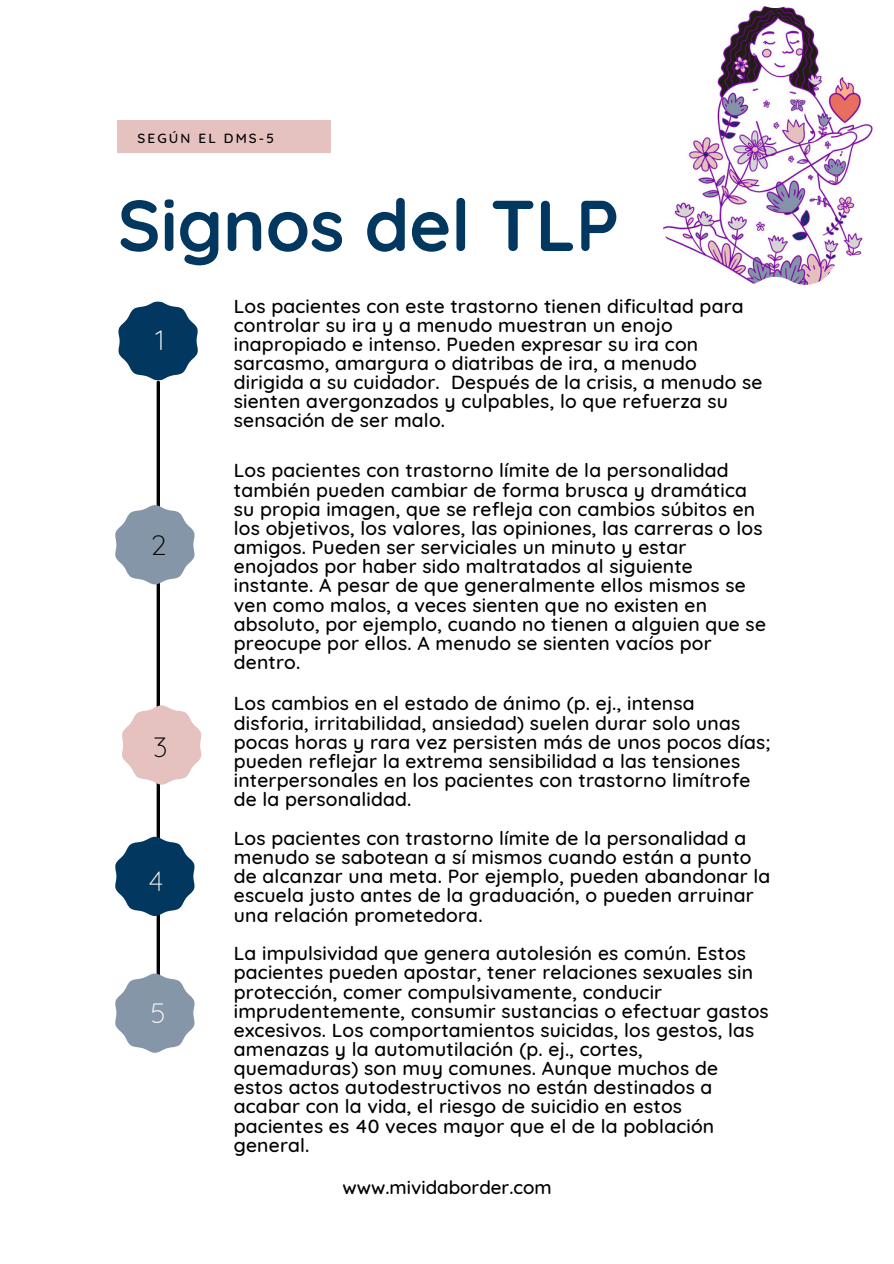
<style>
.page{position:relative;width:894px;height:1264px;background:#fff}
.page>*{position:absolute;margin:0;border:0;box-sizing:border-box;transform-origin:0 0}
.t1{font:700 71.7px "Quicksand";color:#02385f}
.t2{font:300 27.75px "Quicksand";color:#fff}
.t3{font:300 27.75px "Quicksand";color:#000}
.t4{font:300 27.75px "Quicksand";color:#f5f0e6}
.t5{font:500 19.2px/19.2px "Quicksand";letter-spacing:.01em;color:#000}
.t6{font:500 18.75px "Quicksand";color:#000}
.t7{font:500 13.5px "Quicksand";letter-spacing:.16em;color:#000}
</style>
<div class="page">
<svg style="left:156px;top:382px;width:4px;height:591px"></svg>
<svg style="left:118px;top:301px;width:80px;height:79px"></svg>
<svg style="left:115px;top:505px;width:80px;height:79px"></svg>
<svg style="left:115px;top:836px;width:80px;height:80px"></svg>
<svg style="left:122px;top:705px;width:80px;height:79px"></svg>
<svg style="left:115px;top:973px;width:80px;height:79px"></svg>
<div style="left:117px;top:121px;width:213px;height:32px;background:#e5c2bf"></div>
<img style="left:663px;top:6px;width:210px;height:279px">
<p class="t7" style="left:137px;top:130px;width:138px">SEGÚN EL DMS-5</p>
<h1 class="t1" style="left:118px;top:179px;width:503px">Signos del TLP</h1>
<h2 class="t2" style="left:155px;top:322px;width:10px">1</h2>
<h2 class="t3" style="left:150px;top:527px;width:18px">2</h2>
<h2 class="t3" style="left:153px;top:729px;width:16px">3</h2>
<h2 class="t4" style="left:149px;top:863px;width:16px">4</h2>
<h2 class="t2" style="left:151px;top:995px;width:17px">5</h2>
<p class="t5" style="left:234px;top:296px;width:530px">Los pacientes con este trastorno tienen dificultad para controlar su ira y a menudo muestran un enojo inapropiado e intenso. Pueden expresar su ira con sarcasmo, amargura o diatribas de ira, a menudo dirigida a su cuidador. Después de la crisis, a menudo se sienten avergonzados y culpables, lo que refuerza su sensación de ser malo.</p>
<p class="t5" style="left:234px;top:460px;width:533px">Los pacientes con trastorno límite de la personalidad también pueden cambiar de forma brusca y dramática su propia imagen, que se refleja con cambios súbitos en los objetivos, los valores, las opiniones, las carreras o los amigos. Pueden ser serviciales un minuto y estar enojados por haber sido maltratados al siguiente instante. A pesar de que generalmente ellos mismos se ven como malos, a veces sienten que no existen en absoluto, por ejemplo, cuando no tienen a alguien que se preocupe por ellos. A menudo se sienten vacíos por dentro.</p>
<p class="t5" style="left:234px;top:693px;width:538px">Los cambios en el estado de ánimo (p. ej., intensa disforia, irritabilidad, ansiedad) suelen durar solo unas pocas horas y rara vez persisten más de unos pocos días; pueden reflejar la extrema sensibilidad a las tensiones interpersonales en los pacientes con trastorno limítrofe de la personalidad.</p>
<p class="t5" style="left:234px;top:828px;width:538px">Los pacientes con trastorno límite de la personalidad a menudo se sabotean a sí mismos cuando están a punto de alcanzar una meta. Por ejemplo, pueden abandonar la escuela justo antes de la graduación, o pueden arruinar una relación prometedora.</p>
<p class="t5" style="left:234px;top:943px;width:536px">La impulsividad que genera autolesión es común. Estos pacientes pueden apostar, tener relaciones sexuales sin protección, comer compulsivamente, conducir imprudentemente, consumir sustancias o efectuar gastos excesivos. Los comportamientos suicidas, los gestos, las amenazas y la automutilación (p. ej., cortes, quemaduras) son muy comunes. Aunque muchos de estos actos autodestructivos no están destinados a acabar con la vida, el riesgo de suicidio en estos pacientes es 40 veces mayor que el de la población general.</p>
<p class="t6" style="left:342px;top:1175px;width:210px">www.mividaborder.com</p>
</div>
